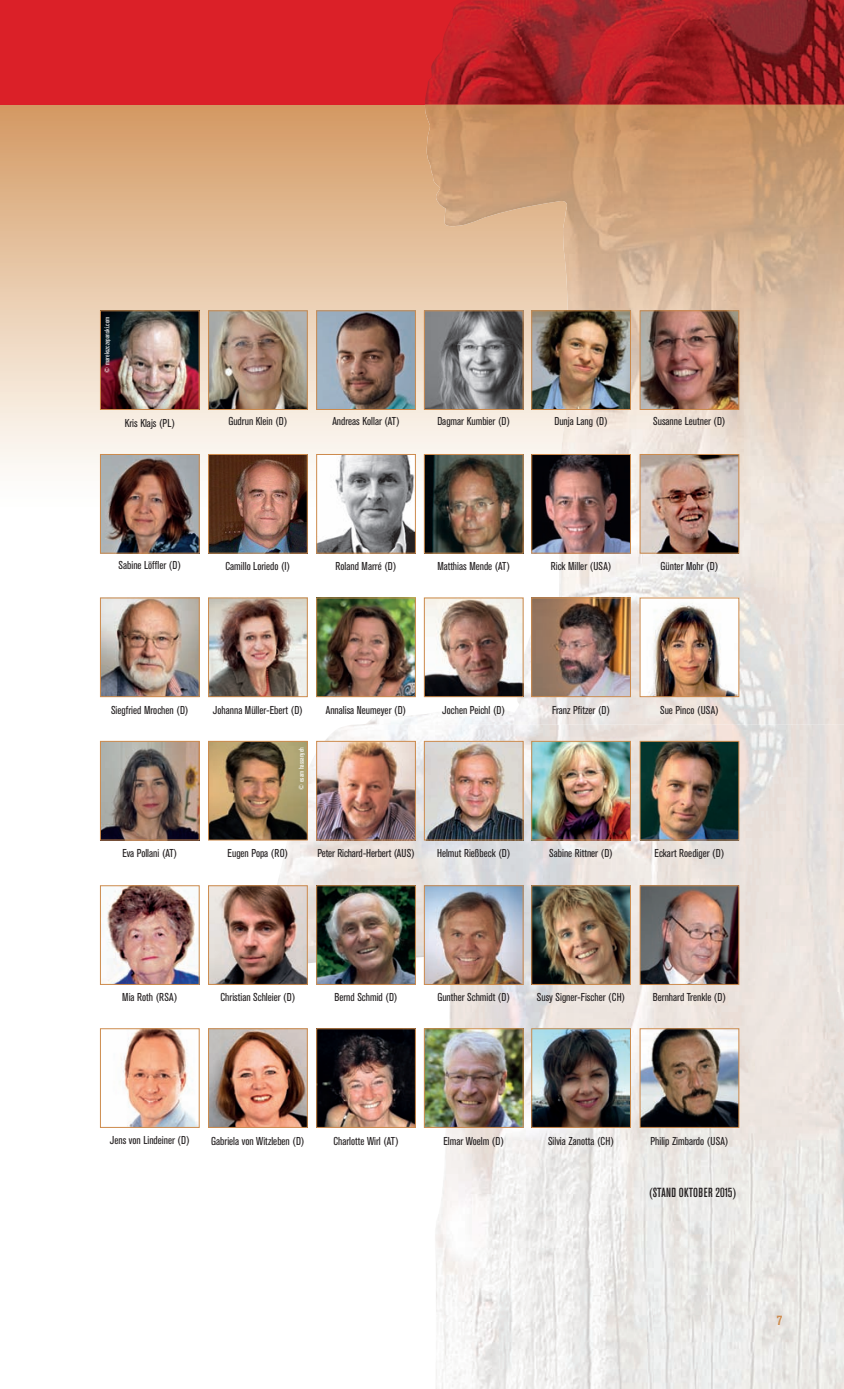
<style>
.page{position:relative;width:844px;height:1389px;background:#fff}
.page>*{position:absolute;margin:0;border:0;box-sizing:border-box;transform-origin:0 0}
.t1{font:700 14px "Standard Grot Con BSK";color:#cd8b4d}
.t2{font:500 13.12px "Standard Grot Con BSK";color:#231f20}
.t3{font:11.38px "Standard Grot Con BSK";color:#231f20}
.t4{font:7px "Standard Grot Con BSK";color:#fff}
</style>
<div class="page">
<svg style="left:0;top:104px;width:535px;height:594px"></svg>
<div style="left:0;top:0;width:843px;height:104px;background:#db2028"></div>
<img style="left:275px;top:725px;width:568px;height:242px">
<img style="left:446px;top:965px;width:397px;height:424px">
<img style="left:435px;top:1140px;width:11px;height:249px">
<img style="left:425px;top:0;width:418px;height:229px">
<img style="left:535px;top:228px;width:308px;height:497px">
<img style="left:474px;top:622px;width:62px;height:103px">
<img style="left:357px;top:709px;width:118px;height:16px">
<img style="left:210px;top:313px;width:95px;height:95px">
<div style="left:208px;top:311px;width:99px;height:99px;border:1px solid #cd8b4d"></div>
<img style="left:426px;top:887px;width:95px;height:96px">
<div style="left:424px;top:885px;width:99px;height:100px;border:1px solid #cd8b4d"></div>
<img style="left:426px;top:743px;width:95px;height:95px">
<div style="left:424px;top:741px;width:99px;height:99px;border:1px solid #cd8b4d"></div>
<img style="left:210px;top:600px;width:95px;height:95px">
<div style="left:208px;top:598px;width:99px;height:99px;border:1px solid #cd8b4d"></div>
<img style="left:210px;top:456px;width:95px;height:95px">
<div style="left:208px;top:454px;width:99px;height:99px;border:1px solid #cd8b4d"></div>
<img style="left:426px;top:1030px;width:95px;height:96px">
<div style="left:424px;top:1028px;width:99px;height:100px;border:1px solid #cd8b4d"></div>
<img style="left:102px;top:456px;width:95px;height:95px">
<div style="left:100px;top:454px;width:99px;height:99px;border:1px solid #cd8b4d"></div>
<img style="left:318px;top:887px;width:95px;height:96px">
<div style="left:316px;top:885px;width:99px;height:100px;border:1px solid #cd8b4d"></div>
<img style="left:318px;top:743px;width:95px;height:95px">
<div style="left:316px;top:741px;width:99px;height:99px;border:1px solid #cd8b4d"></div>
<img style="left:102px;top:600px;width:95px;height:95px">
<div style="left:100px;top:598px;width:99px;height:99px;border:1px solid #cd8b4d"></div>
<img style="left:318px;top:1030px;width:95px;height:96px">
<div style="left:316px;top:1028px;width:99px;height:100px;border:1px solid #cd8b4d"></div>
<img style="left:533px;top:887px;width:95px;height:96px">
<div style="left:531px;top:885px;width:99px;height:100px;border:1px solid #cd8b4d"></div>
<img style="left:318px;top:456px;width:95px;height:95px">
<div style="left:316px;top:454px;width:99px;height:99px;border:1px solid #cd8b4d"></div>
<img style="left:533px;top:743px;width:95px;height:95px">
<div style="left:531px;top:741px;width:99px;height:99px;border:1px solid #cd8b4d"></div>
<img style="left:426px;top:600px;width:95px;height:95px">
<div style="left:424px;top:598px;width:99px;height:99px;border:1px solid #cd8b4d"></div>
<img style="left:533px;top:1030px;width:95px;height:96px">
<div style="left:531px;top:1028px;width:99px;height:100px;border:1px solid #cd8b4d"></div>
<img style="left:318px;top:313px;width:95px;height:95px">
<div style="left:316px;top:311px;width:99px;height:99px;border:1px solid #cd8b4d"></div>
<img style="left:641px;top:743px;width:96px;height:95px">
<div style="left:639px;top:741px;width:100px;height:99px;border:1px solid #cd8b4d"></div>
<img style="left:641px;top:887px;width:96px;height:96px">
<div style="left:639px;top:885px;width:100px;height:100px;border:1px solid #cd8b4d"></div>
<img style="left:426px;top:456px;width:95px;height:95px">
<div style="left:424px;top:454px;width:99px;height:99px;border:1px solid #cd8b4d"></div>
<img style="left:533px;top:600px;width:95px;height:95px">
<div style="left:531px;top:598px;width:99px;height:99px;border:1px solid #cd8b4d"></div>
<img style="left:641px;top:1030px;width:96px;height:96px">
<div style="left:639px;top:1028px;width:100px;height:100px;border:1px solid #cd8b4d"></div>
<img style="left:426px;top:313px;width:95px;height:95px">
<div style="left:424px;top:311px;width:99px;height:99px;border:1px solid #cd8b4d"></div>
<img style="left:123px;top:1030px;width:74px;height:96px">
<div style="left:100px;top:1028px;width:99px;height:100px;border:1px solid #cd8b4d"></div>
<img style="left:641px;top:600px;width:96px;height:95px">
<div style="left:639px;top:598px;width:100px;height:99px;border:1px solid #cd8b4d"></div>
<img style="left:102px;top:887px;width:95px;height:96px">
<div style="left:100px;top:885px;width:99px;height:100px;border:1px solid #cd8b4d"></div>
<img style="left:533px;top:313px;width:95px;height:95px">
<div style="left:531px;top:311px;width:99px;height:99px;border:1px solid #cd8b4d"></div>
<img style="left:533px;top:456px;width:95px;height:95px">
<div style="left:531px;top:454px;width:99px;height:99px;border:1px solid #cd8b4d"></div>
<img style="left:641px;top:313px;width:96px;height:95px">
<div style="left:639px;top:311px;width:100px;height:99px;border:1px solid #cd8b4d"></div>
<img style="left:102px;top:743px;width:95px;height:95px">
<div style="left:100px;top:741px;width:99px;height:99px;border:1px solid #cd8b4d"></div>
<img style="left:641px;top:456px;width:96px;height:95px">
<div style="left:639px;top:454px;width:100px;height:99px;border:1px solid #cd8b4d"></div>
<img style="left:210px;top:1030px;width:95px;height:96px">
<div style="left:208px;top:1028px;width:99px;height:100px;border:1px solid #cd8b4d"></div>
<img style="left:210px;top:887px;width:95px;height:96px">
<div style="left:208px;top:885px;width:99px;height:100px;border:1px solid #cd8b4d"></div>
<img style="left:318px;top:600px;width:95px;height:95px">
<div style="left:316px;top:598px;width:99px;height:99px;border:1px solid #cd8b4d"></div>
<img style="left:210px;top:743px;width:95px;height:95px">
<div style="left:208px;top:741px;width:99px;height:99px;border:1px solid #cd8b4d"></div>
<img style="left:102px;top:313px;width:95px;height:95px">
<div style="left:100px;top:311px;width:99px;height:99px;border:1px solid #cd8b4d"></div>
<p class="t4" style="left:103px;top:373px;width:57px;rotate:-90deg">© marekszczepanski.com</p>
<p class="t3" style="left:125px;top:417px;width:52px">Kris Klajs (PL)</p>
<p class="t3" style="left:228px;top:415px;width:61px">Gudrun Klein (D)</p>
<p class="t3" style="left:332px;top:415px;width:69px">Andreas Kollar (AT)</p>
<p class="t3" style="left:437px;top:415px;width:74px">Dagmar Kumbier (D)</p>
<p class="t3" style="left:554px;top:415px;width:55px">Dunja Lang (D)</p>
<p class="t3" style="left:653px;top:415px;width:74px">Susanne Leutner (D)</p>
<p class="t3" style="left:119px;top:559px;width:64px">Sabine Löffler (D)</p>
<p class="t3" style="left:225px;top:560px;width:66px">Camillo Loriedo (I)</p>
<p class="t3" style="left:335px;top:560px;width:62px">Roland Marré (D)</p>
<p class="t3" style="left:437px;top:560px;width:74px">Matthias Mende (AT)</p>
<p class="t3" style="left:550px;top:560px;width:62px">Rick Miller (USA)</p>
<p class="t3" style="left:660px;top:560px;width:59px">Günter Mohr (D)</p>
<p class="t3" style="left:111px;top:703px;width:79px">Siegfried Mrochen (D)</p>
<p class="t3" style="left:122px;top:847px;width:56px">Eva Pollani (AT)</p>
<p class="t3" style="left:213px;top:703px;width:91px">Johanna Müller-Ebert (D)</p>
<p class="t4" style="left:297px;top:790px;width:44px;rotate:-90deg">© esam hassanyeh</p>
<p class="t3" style="left:326px;top:703px;width:82px">Annalisa Neumeyer (D)</p>
<p class="t3" style="left:442px;top:703px;width:64px">Jochen Peichl (D)</p>
<p class="t3" style="left:227px;top:847px;width:62px">Eugen Popa (RO)</p>
<p class="t3" style="left:317px;top:847px;width:99px">Peter Richard-Herbert (AUS)</p>
<p class="t3" style="left:437px;top:847px;width:75px">Helmut Rießbeck (D)</p>
<p class="t3" style="left:552px;top:703px;width:60px">Franz Pfitzer (D)</p>
<p class="t3" style="left:549px;top:847px;width:65px">Sabine Rittner (D)</p>
<p class="t3" style="left:660px;top:703px;width:60px">Sue Pinco (USA)</p>
<p class="t3" style="left:654px;top:847px;width:71px">Eckart Roediger (D)</p>
<p class="t3" style="left:122px;top:991px;width:56px">Mia Roth (RSA)</p>
<p class="t3" style="left:220px;top:991px;width:76px">Christian Schleier (D)</p>
<p class="t3" style="left:334px;top:991px;width:65px">Bernd Schmid (D)</p>
<p class="t3" style="left:437px;top:991px;width:74px">Gunther Schmidt (D)</p>
<p class="t3" style="left:536px;top:991px;width:90px">Susy Signer-Fischer (CH)</p>
<p class="t3" style="left:652px;top:991px;width:75px">Bernhard Trenkle (D)</p>
<p class="t3" style="left:110px;top:1134px;width:81px">Jens von Lindeiner (D)</p>
<p class="t3" style="left:211px;top:1135px;width:95px">Gabriela von Witzleben (D)</p>
<p class="t3" style="left:333px;top:1135px;width:67px">Charlotte Wirl (AT)</p>
<p class="t3" style="left:443px;top:1135px;width:62px">Elmar Woelm (D)</p>
<p class="t3" style="left:548px;top:1135px;width:68px">Silvia Zanotta (CH)</p>
<p class="t3" style="left:650px;top:1135px;width:79px">Philip Zimbardo (USA)</p>
<p class="t2" style="left:649px;top:1185px;width:88px">(STAND OKTOBER 2015)</p>
<p class="t1" style="left:776px;top:1312px;width:7px">7</p>
</div>
